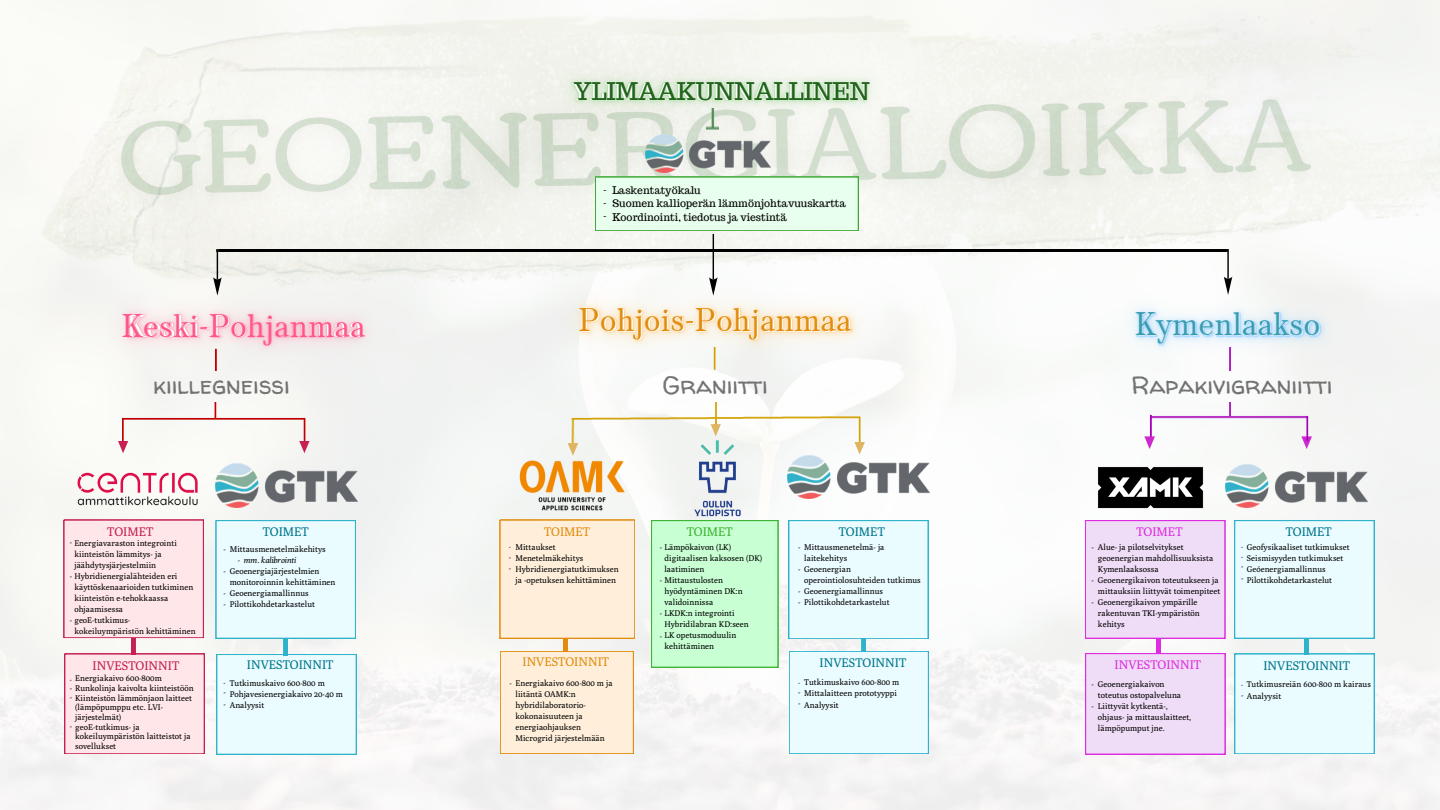
<style>
.page{position:relative;width:1440px;height:810px;background:#fff}
.page>*{position:absolute;margin:0;border:0;box-sizing:border-box;transform-origin:0 0}
.t1{font:32.6px "TT Barrels";color:#e18c0c}
.t2{font:32.6px "TT Barrels";color:#ff5688}
.t3{font:32.6px "TT Barrels";color:#399daf}
.t4{font:24.8px "Walter Turncoat";color:#737373}
.t5{font:23.8px "Trocchi";color:#22641c}
.t6{font:12.4px "Poly";color:#00768b}
.t7{font:12.4px "Poly";color:#c42152}
.t8{font:12.4px "Poly";color:#e18c0c}
.t9{font:12.4px "Poly";color:#de2de1}
.t10{font:12.4px "Poly";color:#3db433}
.t11{font:10.3px "Trocchi";color:#000}
.t12{font:10.3px "Poly";color:#000}
.t13{font:8.3px/11px "Poly";color:#000}
.t14{font:italic 8.3px "Poly";color:#000}
.t15{font:7.2px "Poly";color:#000}
.s1{font-style:normal}
</style>
<div class="page">
<div style="left:0;top:135px;width:1440px;height:675px;background:#f7f6f5"></div>
<img style="left:28px;top:0;width:1412px;height:326px">
<img style="left:93px;top:25px;width:1246px;height:220px">
<div style="left:122px;top:403px;width:270px;height:39px;background:#f7f7f3"></div>
<img style="left:685px;top:446px;width:64px;height:74px">
<img style="left:216px;top:464px;width:142px;height:43px">
<svg style="left:216px;top:520px;width:140px;height:234px;background:#e3f8fc"></svg>
<svg style="left:64px;top:520px;width:140px;height:234px;background:#fde4e7"></svg>
<img style="left:66px;top:451px;width:139px;height:78px">
<svg style="left:299px;top:441px;width:11px;height:12px"></svg>
<svg style="left:118px;top:441px;width:10px;height:12px"></svg>
<hr style="left:1227px;top:249px;width:2px;height:30px;background:#010101">
<svg style="left:213px;top:250px;width:9px;height:16px"></svg>
<img style="left:217px;top:250px;width:1010px;height:1px">
<svg style="left:1301px;top:436px;width:11px;height:13px"></svg>
<img style="left:1101px;top:272px;width:255px;height:110px">
<img style="left:537px;top:260px;width:361px;height:127px">
<div style="left:555px;top:403px;width:324px;height:43px;background:#f6f8f6"></div>
<div style="left:645px;top:348px;width:153px;height:22px;background:#f5f7f5"></div>
<svg style="left:854px;top:442px;width:11px;height:12px"></svg>
<svg style="left:568px;top:443px;width:10px;height:10px"></svg>
<img style="left:647px;top:403px;width:153px;height:32px">
<img style="left:84px;top:266px;width:321px;height:125px">
<img style="left:787px;top:455px;width:142px;height:44px">
<svg style="left:789px;top:520px;width:140px;height:234px;background:#e3f8fc"></svg>
<div style="left:651px;top:520px;width:127px;height:147px;background:#c8ffd3"></div>
<img style="left:506px;top:453px;width:135px;height:63px">
<svg style="left:500px;top:520px;width:135px;height:234px;background:#fdecd5"></svg>
<img style="left:1225px;top:464px;width:142px;height:44px">
<img style="left:1097px;top:466px;width:107px;height:45px">
<svg style="left:1235px;top:520px;width:139px;height:234px;background:#e5f9fc"></svg>
<svg style="left:1085px;top:520px;width:140px;height:234px;background:#eed5f5"></svg>
<img style="left:645px;top:140px;width:126px;height:32px">
<svg style="left:595px;top:177px;width:263px;height:119px"></svg>
<img style="left:539px;top:44px;width:362px;height:96px">
<img style="left:1150px;top:403px;width:159px;height:37px">
<img style="left:1142px;top:416px;width:11px;height:22px">
<svg style="left:1144px;top:436px;width:11px;height:13px"></svg>
<p class="t5" style="left:574px;top:76px;width:298px">YLIMAAKUNNALLINEN</p>
<p class="t11" style="left:612px;top:184px;width:90px">Laskentatyökalu</p>
<p class="t11" style="left:612px;top:197px;width:235px">Suomen kallioperän lämmönjohtavuuskartta</p>
<p class="t11" style="left:612px;top:210px;width:176px">Koordinointi, tiedotus ja viestintä</p>
<p class="t12" style="left:603px;top:183px;width:5px">-</p>
<p class="t12" style="left:603px;top:196px;width:5px">-</p>
<p class="t12" style="left:603px;top:209px;width:5px">-</p>
<p class="t2" style="left:121px;top:307px;width:246px">Keski-Pohjanmaa</p>
<p class="t1" style="left:578px;top:302px;width:275px">Pohjois-Pohjanmaa</p>
<p class="t3" style="left:1134px;top:305px;width:188px">Kymenlaakso</p>
<p class="t4" style="left:663px;top:368px;width:107px">Graniitti</p>
<p class="t4" style="left:153px;top:368px;width:138px">kiillegneissi</p>
<p class="t4" style="left:1131px;top:368px;width:203px">Rapakivigraniitti</p>
<p class="t7" style="left:107px;top:524px;width:48px">TOIMET</p>
<p class="t6" style="left:263px;top:524px;width:48px">TOIMET</p>
<p class="t13" style="left:70px;top:538px;width:109px">- Energiavaraston integrointi</p>
<p class="t13" style="left:70px;top:571px;width:109px">- Hybridienergialähteiden eri</p>
<p class="t13" style="left:70px;top:615px;width:62px">- geoE-tutkimus-</p>
<p class="t13" style="left:74px;top:549px;width:89px">kiinteistön lämmitys- ja jäähdytysjärjestelmiin</p>
<p class="t13" style="left:74px;top:582px;width:120px">käyttöskenaarioiden tutkiminen kiinteistön e-tehokkaassa ohjaamisessa</p>
<p class="t13" style="left:74px;top:626px;width:123px">kokeiluympäristön kehittäminen</p>
<p class="t13" style="left:75px;top:673px;width:88px">Energiakaivo 600-800m</p>
<p class="t13" style="left:70px;top:683px;width:125px">- Runkolinja kaivolta kiinteistöön</p>
<p class="t13" style="left:75px;top:693px;width:118px;line-height:9.7px;text-indent:-5px">- Kiinteistön lämmönjaon laitteet (lämpöpumppu etc. LVI&shy;järjestelmät)</p>
<p class="t13" style="left:75px;top:722px;width:117px;line-height:9.7px;text-indent:-5px">- geoE-tutkimus- ja kokeiluympäristön laitteistot ja sovellukset</p>
<p class="t7" style="left:93px;top:658px;width:88px">INVESTOINNIT</p>
<p class="t15" style="left:70px;top:675px;width:4px">-</p>
<p class="t13" style="left:224px;top:544px;width:104px">- Mittausmenetelmäkehitys</p>
<p class="t14" style="left:238px;top:555px;width:60px"><span class="s1">-</span> mm. kalibrointi</p>
<p class="t13" style="left:230px;top:566px;width:107px;text-indent:-6px">- Geoenergiajärjestelmien monitoroinnin kehittäminen</p>
<p class="t13" style="left:224px;top:588px;width:87px">- Geoenergiamallinnus</p>
<p class="t13" style="left:224px;top:599px;width:93px">- Pilottikohdetarkastelut</p>
<p class="t6" style="left:247px;top:657px;width:88px">INVESTOINNIT</p>
<p class="t13" style="left:230px;top:677px;width:97px">Tutkimuskaivo 600-800 m</p>
<p class="t13" style="left:230px;top:688px;width:115px">Pohjavesienergiakaivo 20-40 m</p>
<p class="t13" style="left:230px;top:699px;width:36px">Analyysit</p>
<p class="t15" style="left:224px;top:678px;width:4px">-</p>
<p class="t13" style="left:224px;top:687px;width:4px">-</p>
<p class="t13" style="left:224px;top:698px;width:4px">-</p>
<p class="t8" style="left:544px;top:524px;width:48px">TOIMET</p>
<p class="t13" style="left:516px;top:542px;width:69px">Mittaukset<br>Menetelmäkehitys</p>
<p class="t13" style="left:516px;top:564px;width:105px">Hybridienergiatutkimuksen ja -opetuksen kehittäminen</p>
<p class="t15" style="left:509px;top:542px;width:4px">-</p>
<p class="t13" style="left:509px;top:551px;width:4px">-</p>
<p class="t13" style="left:509px;top:562px;width:4px">-</p>
<p class="t8" style="left:522px;top:654px;width:88px">INVESTOINNIT</p>
<p class="t13" style="left:516px;top:677px;width:99px;text-indent:-6px">- Energiakaivo 600-800 m ja liitäntä OAMK:n hybridilaboratorio&shy;kokonaisuuteen ja energiaohjauksen<br>Microgrid järjestelmään</p>
<p class="t10" style="left:687px;top:524px;width:48px">TOIMET</p>
<p class="t13" style="left:664px;top:541px;width:99px;text-indent:-5px">- Lämpökaivon (LK) digitaalisen kaksosen (DK) laatiminen</p>
<p class="t13" style="left:664px;top:574px;width:80px;text-indent:-5px">- Mittaustulosten hyödyntäminen DK:n validoinnissa</p>
<p class="t13" style="left:664px;top:608px;width:86px;text-indent:-5px">- LKDK:n integrointi<br>Hybridilabran KD:seen</p>
<p class="t13" style="left:664px;top:630px;width:73px;text-indent:-5px">- LK opetusmoduulin kehittäminen</p>
<p class="t6" style="left:839px;top:524px;width:48px">TOIMET</p>
<p class="t13" style="left:804px;top:541px;width:82px">Mittausmenetelmä- ja laitekehitys</p>
<p class="t13" style="left:804px;top:563px;width:118px">Geoenergian operointiolosuhteiden tutkimus</p>
<p class="t13" style="left:804px;top:585px;width:80px">Geoenergiamallinnus</p>
<p class="t13" style="left:804px;top:596px;width:87px">Pilottikohdetarkastelut</p>
<p class="t13" style="left:798px;top:541px;width:4px">-</p>
<p class="t13" style="left:798px;top:563px;width:4px">-</p>
<p class="t13" style="left:798px;top:586px;width:4px">-</p>
<p class="t13" style="left:798px;top:597px;width:4px">-</p>
<p class="t6" style="left:820px;top:655px;width:88px">INVESTOINNIT</p>
<p class="t13" style="left:804px;top:677px;width:97px">Tutkimuskaivo 600-800 m</p>
<p class="t13" style="left:804px;top:688px;width:94px">Mittalaitteen prototyyppi</p>
<p class="t13" style="left:804px;top:699px;width:36px">Analyysit</p>
<p class="t15" style="left:798px;top:678px;width:4px">-</p>
<p class="t13" style="left:798px;top:686px;width:4px">-</p>
<p class="t13" style="left:798px;top:698px;width:4px">-</p>
<p class="t9" style="left:1136px;top:524px;width:48px">TOIMET</p>
<p class="t13" style="left:1098px;top:541px;width:117px">Alue- ja pilotselvitykset geoenergian mahdollisuuksista<br>Kymenlaaksossa</p>
<p class="t13" style="left:1098px;top:574px;width:124px">Geoenergikaivon toteutukseen ja mittauksiin liittyvät toimenpiteet</p>
<p class="t13" style="left:1098px;top:596px;width:103px">Geoenergikaivon ympärille rakentuvan TKI-ympäristön kehitys</p>
<p class="t13" style="left:1092px;top:541px;width:4px">-</p>
<p class="t13" style="left:1092px;top:574px;width:4px">-</p>
<p class="t13" style="left:1092px;top:596px;width:4px">-</p>
<p class="t9" style="left:1115px;top:657px;width:88px">INVESTOINNIT</p>
<p class="t13" style="left:1098px;top:678px;width:85px">Geoenergiakaivon toteutus ostopalveluna</p>
<p class="t13" style="left:1098px;top:700px;width:95px">Liittyvät kytkentä-, ohjaus- ja mittauslaitteet, lämpöpumput jne.</p>
<p class="t13" style="left:1092px;top:678px;width:4px">-</p>
<p class="t13" style="left:1092px;top:700px;width:4px">-</p>
<p class="t6" style="left:1286px;top:524px;width:48px">TOIMET</p>
<p class="t13" style="left:1247px;top:541px;width:104px">Geofysikaaliset tutkimukset</p>
<p class="t13" style="left:1247px;top:552px;width:98px">Seismisyyden tutkimukset</p>
<p class="t13" style="left:1247px;top:563px;width:80px">Geoenergiamallinnus</p>
<p class="t13" style="left:1247px;top:574px;width:87px">Pilottikohdetarkastelut</p>
<p class="t15" style="left:1241px;top:542px;width:4px">-</p>
<p class="t15" style="left:1241px;top:552px;width:4px">-</p>
<p class="t13" style="left:1241px;top:561px;width:21px">- -</p>
<p class="t13" style="left:1241px;top:572px;width:4px">-</p>
<p class="t6" style="left:1263px;top:658px;width:88px">INVESTOINNIT</p>
<p class="t13" style="left:1247px;top:679px;width:126px">Tutkimusreiän 600-800 m kairaus</p>
<p class="t13" style="left:1241px;top:690px;width:42px">- Analyysit</p>
<p class="t15" style="left:1241px;top:680px;width:4px">-</p>
</div>
